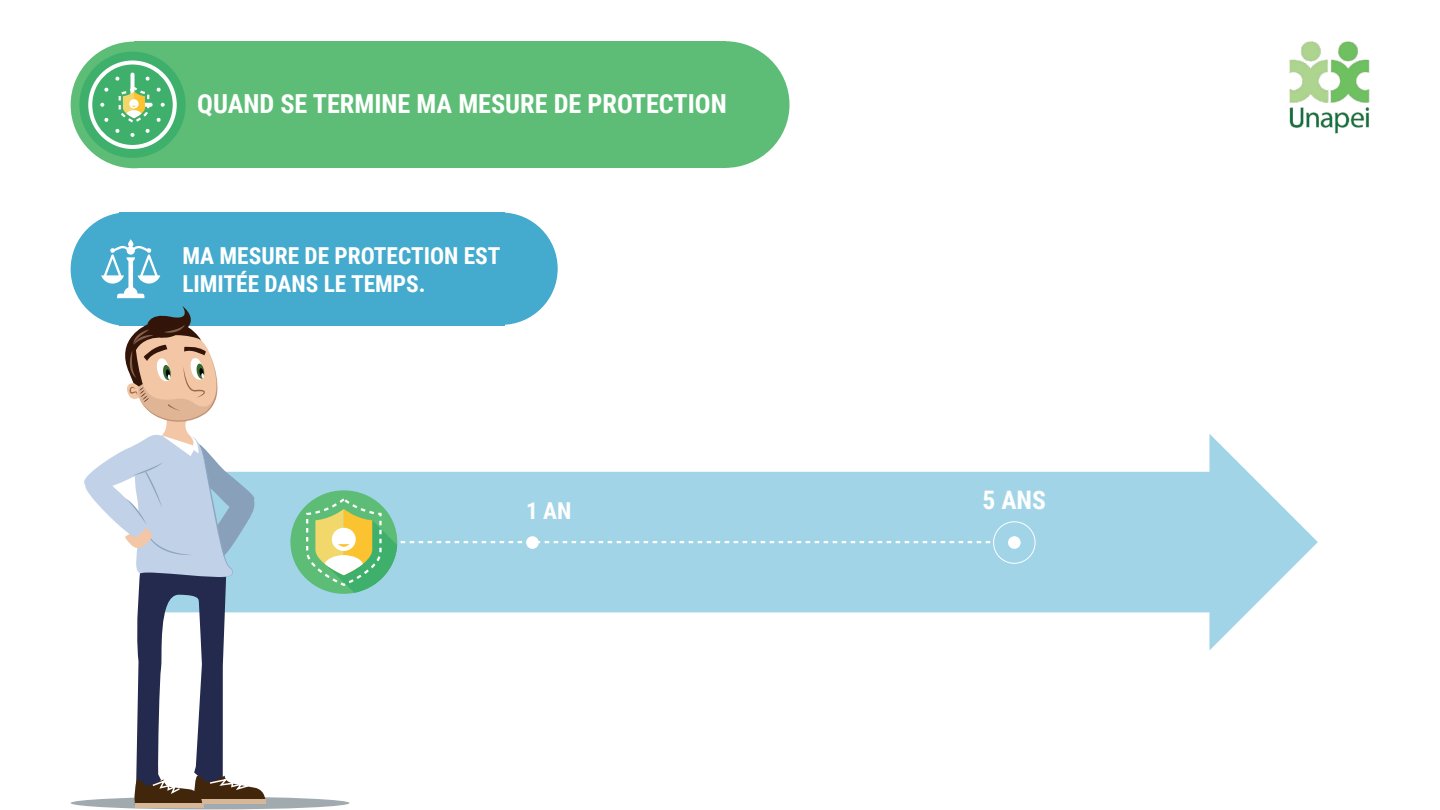
<style>
.page{position:relative;width:1440px;height:810px;background:#fff}
.page>*{position:absolute;margin:0;border:0;box-sizing:border-box;transform-origin:0 0}
.t1{font:700 26.25px "Roboto Condensed";color:#fff}
.t2{font:700 25.5px "Roboto Condensed";color:#fff}
.t3{font:700 23.33px/28px "Roboto Condensed";color:#fff}
</style>
<div class="page">
<svg style="left:266px;top:434px;width:1052px;height:216px"></svg>
<div style="left:661px;top:41px;width:129px;height:127px;background:#5dbd77;border-radius:50%"></div>
<div style="left:134px;top:41px;width:591px;height:127px;background:#5dbd77"></div>
<div style="left:71px;top:42px;width:126px;height:126px;background:#5dbd77;border-radius:50%"></div>
<div style="left:79px;top:52px;width:107px;height:106px;background:#3eb06b;border-radius:50%"></div>
<svg style="left:88px;top:61px;width:89px;height:88px"></svg>
<div style="left:119px;top:212px;width:386px;height:114px;background:#44aace"></div>
<div style="left:71px;top:212px;width:113px;height:114px;background:#44aace;border-radius:50%"></div>
<div style="left:445px;top:213px;width:113px;height:112px;background:#44aace;border-radius:50%"></div>
<svg style="left:101px;top:239px;width:59px;height:59px"></svg>
<div style="left:71px;top:797px;width:278px;height:12px;background:#a1aaae;border-radius:50%"></div>
<hr style="left:135px;top:803px;width:68px;height:4px;background:#d6b898">
<svg style="left:80px;top:306px;width:186px;height:500px"></svg>
<div style="left:290px;top:490px;width:107px;height:104px;background:#5dbd77;border-radius:50%"></div>
<svg style="left:305px;top:496px;width:689px;height:97px"></svg>
<div style="left:526px;top:536px;width:13px;height:13px;background:#fff;border-radius:50%"></div>
<div style="left:1008px;top:536px;width:13px;height:13px;background:#fff;border-radius:50%"></div>
<div style="left:993px;top:521px;width:42px;height:43px;border:1px solid #fff;border-radius:50%"></div>
<img style="left:1289px;top:41px;width:81px;height:93px">
<p class="t1" style="left:197px;top:89px;width:531px">QUAND SE TERMINE MA MESURE DE PROTECTION</p>
<p class="t3" style="left:182px;top:242px;width:320px">MA MESURE DE PROTECTION EST<br>LIMITÉE DANS LE TEMPS.</p>
<p class="t3" style="left:526px;top:497px;width:47px">1 AN</p>
<p class="t2" style="left:983px;top:485px;width:65px">5 ANS</p>
</div>
